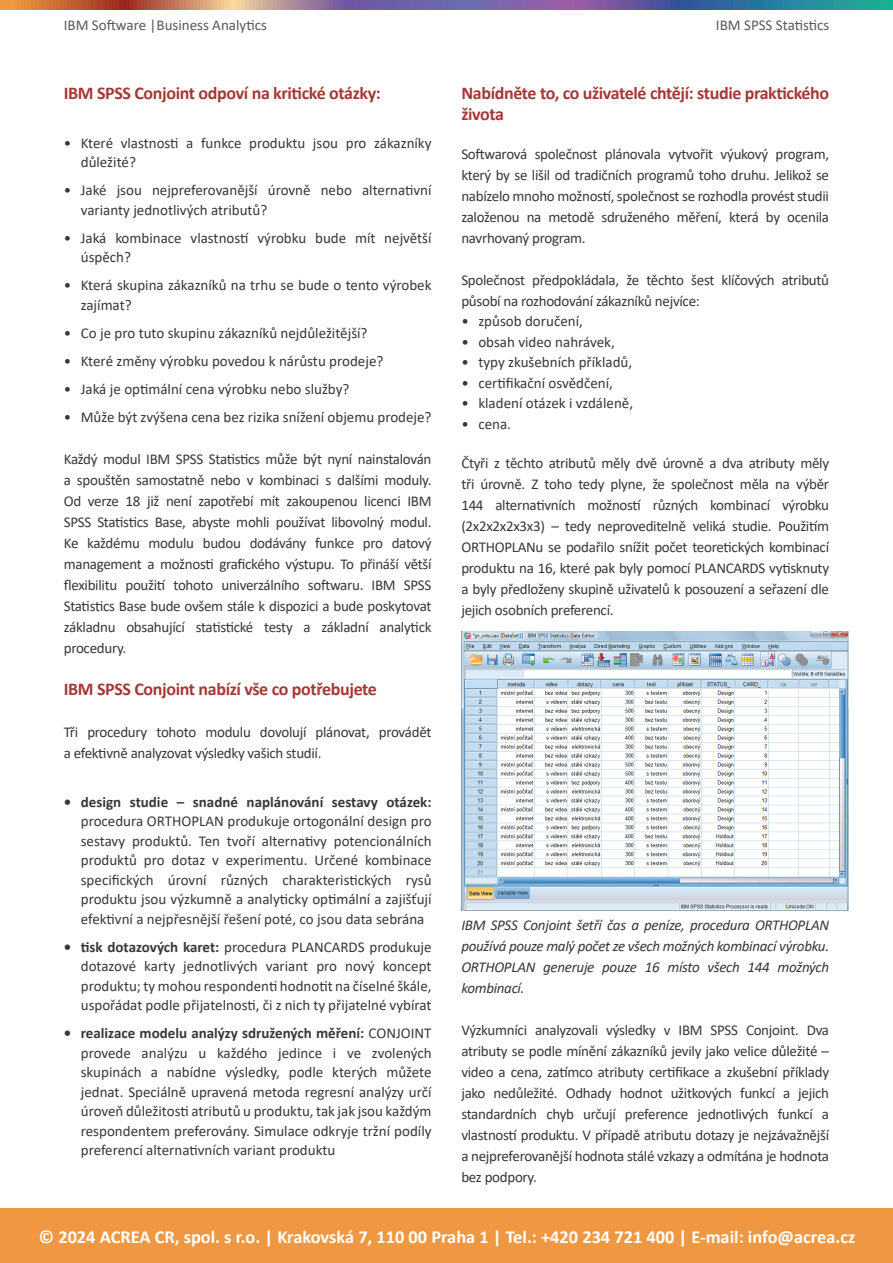
<style>
.page{position:relative;width:893px;height:1263px;background:#fff}
.page>*{position:absolute;margin:0;border:0;box-sizing:border-box;transform-origin:0 0}
.t1{font:700 18.3px "Calibri";color:#fff}
.t2{font:700 18px/21px "Calibri";letter-spacing:-.02em;color:#9a221f}
.t3{font:15px/21px "Calibri";letter-spacing:-.005em;color:#231f20;text-align:justify}
.t4{font:italic 15px/21px "Calibri";letter-spacing:-.02em;color:#231f20;text-align:justify}
.t5{font:15px "Calibri";color:#57585a}
.t6{font:700 15px "Calibri";color:#231f20}
.s1{font-weight:700}
</style>
<div class="page">
<div style="left:0;top:1209px;width:893px;height:54px;background:#f09841"></div>
<svg style="left:0;top:0;width:893px;height:9px;background:#7f7389"></svg>
<img style="left:461px;top:631px;width:387px;height:279px">
<p class="t5" style="left:64px;top:14px;width:205px">IBM Software |Business Analytics</p>
<p class="t5" style="left:716px;top:14px;width:115px">IBM SPSS Statistics</p>
<p class="t2" style="left:64px;top:82px;width:319px">IBM SPSS Conjoint odpoví na kritické otázky:</p>
<p class="t3" style="left:81px;top:132px;width:352px;line-height:19.5px;text-indent:-17px">• Které vlastnosti a funkce produktu jsou pro zákazníky důležité?</p>
<p class="t3" style="left:81px;top:180px;width:352px;line-height:19.5px;text-indent:-17px">• Jaké jsou nejpreferovanější úrovně nebo alternativní varianty jednotlivých atributů?</p>
<p class="t3" style="left:81px;top:227px;width:352px;line-height:19.5px;text-indent:-17px">• Jaká kombinace vlastností výrobku bude mít největší úspěch?</p>
<p class="t3" style="left:81px;top:275px;width:352px;line-height:19.5px;text-indent:-17px">• Která skupina zákazníků na trhu se bude o tento výrobek zajímat?</p>
<p class="t3" style="left:64px;top:322px;width:305px">• Co je pro tuto skupinu zákazníků nejdůležitější?</p>
<p class="t3" style="left:64px;top:350px;width:321px">• Které změny výrobku povedou k nárůstu prodeje?</p>
<p class="t3" style="left:64px;top:378px;width:287px">• Jaká je optimální cena výrobku nebo služby?</p>
<p class="t3" style="left:64px;top:406px;width:369px">• Může být zvýšena cena bez rizika snížení objemu prodeje?</p>
<p class="t3" style="left:64px;top:448px;width:369px">Každý modul IBM SPSS Statistics může být nyní nainstalován a spouštěn samostatně nebo v kombinaci s dalšími moduly.<br>Od verze 18 již není zapotřebí mít zakoupenou licenci IBM SPSS Statistics Base, abyste mohli používat libovolný modul.<br>Ke každému modulu budou dodávány funkce pro datový management a možnosti grafického výstupu. To přináší větší flexibilitu použití tohoto univerzálního softwaru. IBM SPSS Statistics Base bude ovšem stále k dispozici a bude poskytovat základnu obsahující statistické testy a základní analytick procedury.</p>
<p class="t2" style="left:64px;top:678px;width:315px">IBM SPSS Conjoint nabízí vše co potřebujete</p>
<p class="t3" style="left:64px;top:721px;width:369px">Tři procedury tohoto modulu dovolují plánovat, provádět a efektivně analyzovat výsledky vašich studií.</p>
<p class="t6" style="left:64px;top:791px;width:369px">• design studie – snadné naplánování sestavy otázek:</p>
<p class="t3" style="left:81px;top:811px;width:352px;line-height:19.5px">procedura ORTHOPLAN produkuje ortogonální design pro sestavy produktů. Ten tvoří alternativy potencionálních produktů pro dotaz v experimentu. Určené kombinace specifických úrovní různých charakteristických rysů produktu jsou výzkumně a analyticky optimální a zajišťují efektivní a nejpřesnější řešení poté, co jsou data sebrána</p>
<p class="t3" style="left:81px;top:936px;width:352px;line-height:19.5px;text-indent:-17px"><span class="s1">• tisk dotazových karet:</span> procedura PLANCARDS produkuje dotazové karty jednotlivých variant pro nový koncept produktu; ty mohou respondenti hodnotit na číselné škále, uspořádat podle přijatelnosti, či z nich ty přijatelné vybírat</p>
<p class="t3" style="left:81px;top:1023px;width:352px;line-height:19.5px;text-indent:-17px"><span class="s1">• realizace modelu analýzy sdružených měření:</span> CONJOINT provede analýzu u každého jedince i ve zvolených skupinách a nabídne výsledky, podle kterých můžete jednat. Speciálně upravená metoda regresní analýzy určí úroveň důležitosti atributů u produktu, tak jak jsou každým respondentem preferovány. Simulace odkryje tržní podíly preferencí alternativních variant produktu</p>
<p class="t2" style="left:461px;top:82px;width:369px">Nabídněte to, co uživatelé chtějí: studie praktického života</p>
<p class="t3" style="left:461px;top:143px;width:369px">Softwarová společnost plánovala vytvořit výukový program, který by se lišil od tradičních programů toho druhu. Jelikož se nabízelo mnoho možností, společnost se rozhodla provést studii založenou na metodě sdruženého měření, která by ocenila navrhovaný program.</p>
<p class="t3" style="left:461px;top:269px;width:369px">Společnost předpokládala, že těchto šest klíčových atributů působí na rozhodování zákazníků nejvíce:</p>
<p class="t3" style="left:461px;top:310px;width:123px">• způsob doručení,</p>
<p class="t3" style="left:461px;top:331px;width:155px">• obsah video nahrávek,</p>
<p class="t3" style="left:461px;top:351px;width:172px">• typy zkušebních příkladů,</p>
<p class="t3" style="left:461px;top:372px;width:153px">• certifikační osvědčení,</p>
<p class="t3" style="left:461px;top:392px;width:173px">• kladení otázek i vzdáleně,</p>
<p class="t3" style="left:461px;top:413px;width:51px">• cena.</p>
<p class="t3" style="left:461px;top:452px;width:369px">Čtyři z těchto atributů měly dvě úrovně a dva atributy měly tři úrovně. Z toho tedy plyne, že společnost měla na výběr 144 alternativních možností různých kombinací výrobku (2x2x2x2x3x3) – tedy neproveditelně veliká studie. Použitím ORTHOPLANu se podařilo snížit počet teoretických kombinací produktu na 16, které pak byly pomocí PLANCARDS vytisknuty a byly předloženy skupině uživatelů k posouzení a seřazení dle jejich osobních preferencí.</p>
<p class="t4" style="left:461px;top:913px;width:369px">IBM SPSS Conjoint šetří čas a peníze, procedura ORTHOPLAN používá pouze malý počet ze všech možných kombinací výrobku.<br>ORTHOPLAN generuje pouze 16 místo všech 144 možných kombinací.</p>
<p class="t3" style="left:461px;top:1019px;width:369px">Výzkumníci analyzovali výsledky v IBM SPSS Conjoint. Dva atributy se podle mínění zákazníků jevily jako velice důležité – video a cena, zatímco atributy certifikace a zkušební příklady jako nedůležité. Odhady hodnot užitkových funkcí a jejich standardních chyb určují preference jednotlivých funkcí a vlastností produktu. V případě atributu dotazy je nejzávažnější a nejpreferovanější hodnota stálé vzkazy a odmítána je hodnota bez podpory.</p>
<p class="t1" style="left:39px;top:1224px;width:818px">© 2024 ACREA CR, spol. s r.o. | Krakovská 7, 110 00 Praha 1 | Tel.: +420 234 721 400 | E-mail: info@acrea.cz</p>
</div>
